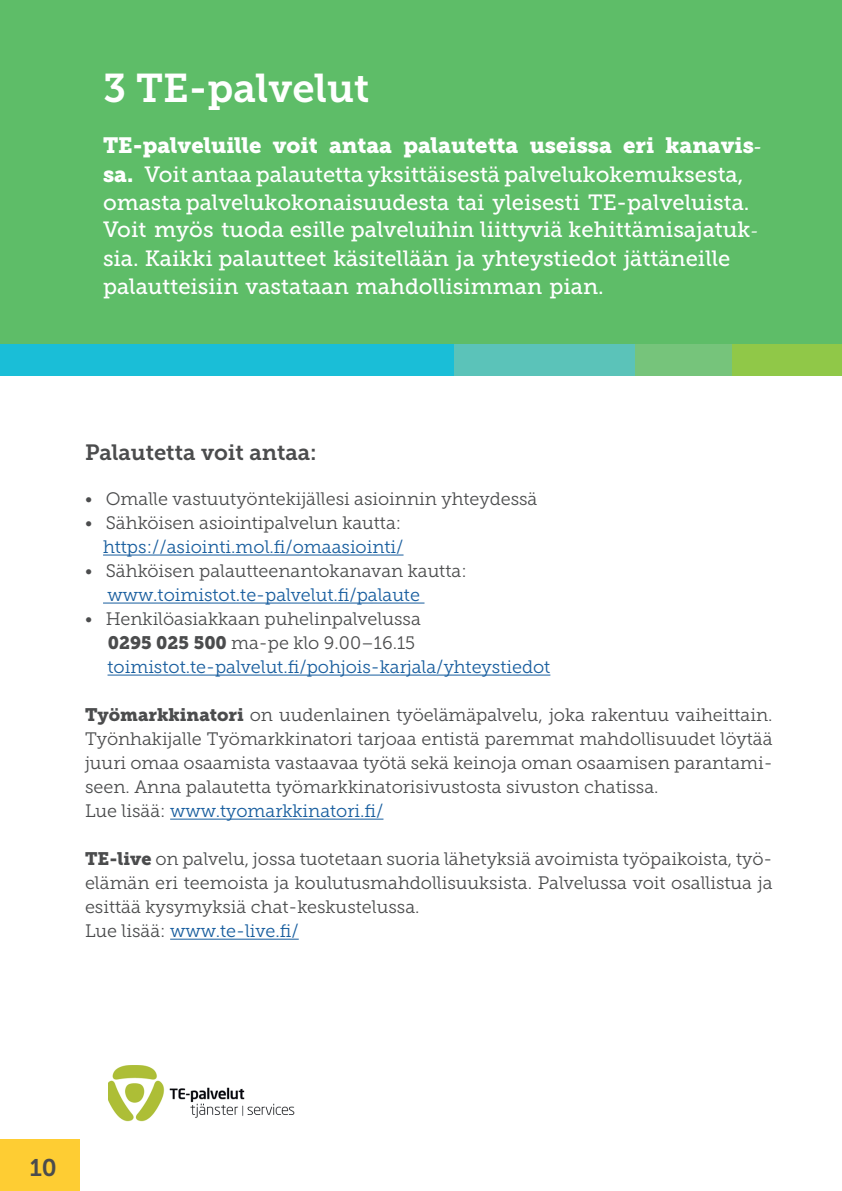
<style>
.page{position:relative;width:842px;height:1191px;background:#fff}
.page>*{position:absolute;margin:0;border:0;box-sizing:border-box;transform-origin:0 0}
.t1{font:40px "Museo Slab 700";color:#fff}
.t2{font:24px "Museo Slab 700";color:#4b4c4d}
.t3{font:22px/28px "Museo Slab 500";color:#fff}
.t4{font:22px "Museo Slab 700";color:#4b4c4d}
.t5{font:18px/24px "Museo Slab 300";color:#4b4c4d}
.t6{font:18px "Museo Slab 300";color:#175d9e}
.s1{font-family:"Museo Slab 900"}
.s2{font-family:"Minion Pro"}
.s3{color:#175d9e}
</style>
<div class="page">
<div style="left:0;top:0;width:842px;height:363px;background:#5ebd68"></div>
<div style="left:0;top:1140px;width:79px;height:51px;background:#fecd33"></div>
<hr style="left:103px;top:554px;width:300px;height:1px;background:#175d9e">
<hr style="left:103px;top:602px;width:321px;height:1px;background:#175d9e">
<hr style="left:108px;top:674px;width:442px;height:1px;background:#175d9e">
<hr style="left:170px;top:818px;width:213px;height:1px;background:#175d9e">
<hr style="left:170px;top:938px;width:129px;height:1px;background:#175d9e">
<div style="left:0;top:344px;width:460px;height:32px;background:#1abed7"></div>
<div style="left:454px;top:344px;width:311px;height:32px;background:#5bc3b9"></div>
<div style="left:635px;top:344px;width:104px;height:32px;background:#76c47b"></div>
<div style="left:732px;top:344px;width:110px;height:32px;background:#90c848"></div>
<img style="left:108px;top:1065px;width:187px;height:57px">
<p class="t1" style="left:103px;top:65px;width:268px">3 TE-palvelut</p>
<p class="t3" style="left:103px;top:132px;width:660px"><span class="s1">TE-palveluille voit antaa palautetta useissa eri kanavis&shy;sa.</span> Voit antaa palautetta yksittäisestä palvelukokemuksesta, omasta palvelukokonaisuudesta tai yleisesti TE-palveluista.<br>Voit myös tuoda esille palveluihin liittyviä kehittämisajatuk<span class="s2">-</span></p>
<p class="t3" style="left:103px;top:245px;width:629px">sia. Kaikki palautteet käsitellään ja yhteystiedot jättäneille palautteisiin vastataan mahdollisimman pian.</p>
<p class="t4" style="left:85px;top:439px;width:233px">Palautetta voit antaa:</p>
<p class="t5" style="left:85px;top:487px;width:454px">• Omalle vastuutyöntekijällesi asioinnin yhteydessä</p>
<p class="t5" style="left:85px;top:511px;width:318px">• Sähköisen asiointipalvelun kautta:</p>
<p class="t6" style="left:103px;top:537px;width:302px">https://asiointi.mol.f/omaasiointi/</p>
<p class="t5" style="left:85px;top:559px;width:383px">• Sähköisen palautteenantokanavan kautta:</p>
<p class="t6" style="left:108px;top:585px;width:314px">www.toimistot.te-palvelut.f/palaute</p>
<p class="t5" style="left:108px;top:607px;width:315px;text-indent:-23px">• Henkilöasiakkaan puhelinpalvelussa<br><span class="s1">0295 025 500</span> ma-pe klo 9.00–16.15</p>
<p class="t6" style="left:108px;top:657px;width:444px">toimistot.te-palvelut.f/pohjois-karjala/yhteystiedot</p>
<p class="t5" style="left:85px;top:703px;width:689px"><span class="s1">Työmarkkinatori</span> on uudenlainen työelämäpalvelu, joka rakentuu vaiheittain.<br>Työnhakijalle Työmarkkinatori tarjoaa entistä paremmat mahdollisuudet löytää juuri omaa osaamista vastaavaa työtä sekä keinoja oman osaamisen parantami&shy;seen. Anna palautetta työmarkkinatorisivustosta sivuston chatissa.<br>Lue lisää: <span class="s3">www.tyomarkkinatori.f/</span></p>
<p class="t5" style="left:85px;top:847px;width:689px"><span class="s1">TE-live</span> on palvelu, jossa tuotetaan suoria lähetyksiä avoimista työpaikoista, työ&shy;elämän eri teemoista ja koulutusmahdollisuuksista. Palvelussa voit osallistua ja esittää kysymyksiä chat-keskustelussa.<br>Lue lisää: <span class="s3">www.te-live.f/</span></p>
<h2 class="t2" style="left:30px;top:1154px;width:29px">10</h2>
</div>
